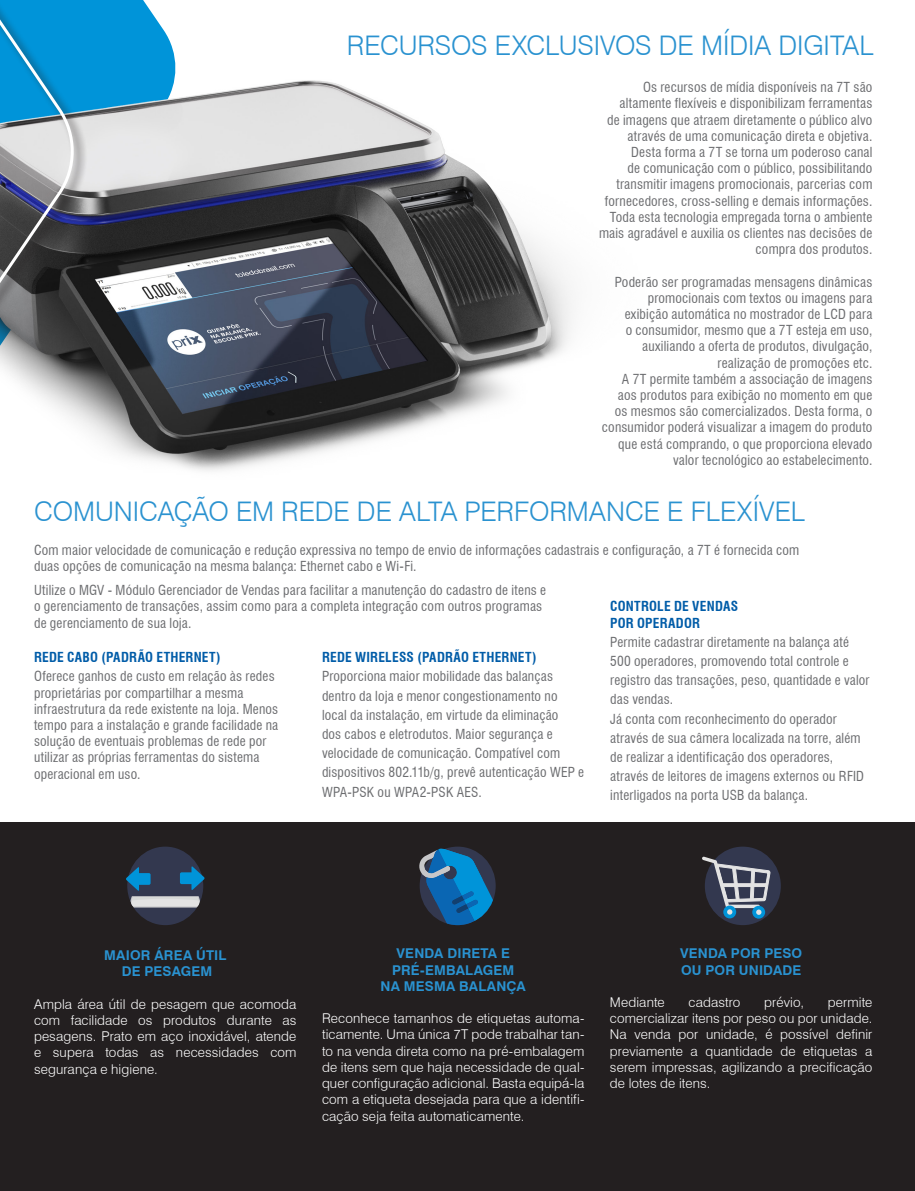
<style>
.page{position:relative;width:915px;height:1191px;background:#fff}
.page>*{position:absolute;margin:0;border:0;box-sizing:border-box;transform-origin:0 0}
.t1{font:300 27px "Swiss 721 BT";letter-spacing:-.005em;color:#2a92d0}
.t2{font:condensed 13.5px/16.2px "Swiss 721 BT";letter-spacing:.015em;color:#6c6d70}
.t3{font:300 13.5px/16.2px "Swiss 721 BT";letter-spacing:.01em;color:#fff;text-align:justify}
.SubTítulo_2{font:700 13.5px/16.2px "Swiss 721 BT";letter-spacing:.015em;color:#2a92d0;text-align:center}
.t4{font:700 condensed 13.5px "Swiss 721 BT";letter-spacing:.015em;color:#005ca8}
</style>
<div class="page">
<div style="left:0;top:823px;width:914px;height:368px;background:#231f20"></div>
<svg style="left:88px;top:0;width:85px;height:51px;background:#27a4de"></svg>
<img style="left:88px;top:51px;width:484px;height:420px">
<div style="left:0;top:0;width:88px;height:715px;background:#231f20;opacity:.75"></div>
<svg style="left:0;top:0;width:81px;height:708px"></svg>
<div style="left:127px;top:846px;width:76px;height:79px;background:#33384f;border-radius:50%"></div>
<svg style="left:126px;top:866px;width:79px;height:41px"></svg>
<svg style="left:419px;top:848px;width:76px;height:77px"></svg>
<div style="left:704px;top:846px;width:76px;height:79px;background:#33384f;border-radius:50%"></div>
<div style="left:723px;top:905px;width:13px;height:13px;background:#0094d9;border-radius:50%"></div>
<div style="left:752px;top:905px;width:12px;height:13px;background:#0094d9;border-radius:50%"></div>
<svg style="left:702px;top:856px;width:68px;height:59px"></svg>
<p class="t1" style="left:347px;top:29px;width:528px">RECURSOS EXCLUSIVOS DE MÍDIA DIGITAL</p>
<p class="t2" style="left:598px;top:79px;width:275px;text-align:right">Os recursos de mídia disponíveis na 7T são altamente flexíveis e disponibilizam ferramentas<br>de imagens que atraem diretamente o público alvo através de uma comunicação direta e objetiva.<br>Desta forma a 7T se torna um poderoso canal<br>de comunicação com o público, possibilitando transmitir imagens promocionais, parcerias com fornecedores, cross-selling e demais informações.<br>Toda esta tecnologia empregada torna o ambiente mais agradável e auxilia os clientes nas decisões de compra dos produtos.</p>
<p class="t2" style="left:614px;top:274px;width:259px;text-align:right">Poderão ser programadas mensagens dinâmicas promocionais com textos ou imagens para exibição automática no mostrador de LCD para<br>o consumidor, mesmo que a 7T esteja em uso, auxiliando a oferta de produtos, divulgação, realização de promoções etc.</p>
<p class="t2" style="left:601px;top:371px;width:272px;text-align:right">A 7T permite também a associação de imagens aos produtos para exibição no momento em que os mesmos são comercializados. Desta forma, o consumidor poderá visualizar a imagem do produto que está comprando, o que proporciona elevado valor tecnológico ao estabelecimento.</p>
<p class="t1" style="left:34px;top:495px;width:772px">COMUNICAÇÃO EM REDE DE ALTA PERFORMANCE E FLEXÍVEL</p>
<p class="t2" style="left:34px;top:542px;width:766px">Com maior velocidade de comunicação e redução expressiva no tempo de envio de informações cadastrais e configuração, a 7T é fornecida com duas opções de comunicação na mesma balança: Ethernet cabo e Wi-Fi.</p>
<p class="t2" style="left:34px;top:582px;width:513px">Utilize o MGV - Módulo Gerenciador de Vendas para facilitar a manutenção do cadastro de itens e o gerenciamento de transações, assim como para a completa integração com outros programas de gerenciamento de sua loja.</p>
<p class="t4" style="left:34px;top:649px;width:188px">REDE CABO (PADRÃO ETHERNET)</p>
<p class="t2" style="left:34px;top:668px;width:246px">Oferece ganhos de custo em relação às redes proprietárias por compartilhar a mesma infraestrutura da rede existente na loja. Menos tempo para a instalação e grande facilidade na solução de eventuais problemas de rede por utilizar as próprias ferramentas do sistema operacional em uso.</p>
<p class="t4" style="left:322px;top:649px;width:216px">REDE WIRELESS (PADRÃO ETHERNET)</p>
<p class="t2" style="left:322px;top:667px;width:263px;line-height:19.2px">Proporciona maior mobilidade das balanças dentro da loja e menor congestionamento no local da instalação, em virtude da eliminação<br>dos cabos e eletrodutos. Maior segurança e velocidade de comunicação. Compatível com dispositivos 802.11b/g, prevê autenticação WEP e WPA-PSK ou WPA2-PSK AES.</p>
<p class="t4" style="left:610px;top:598px;width:129px">CONTROLE DE VENDAS</p>
<p class="t4" style="left:610px;top:614px;width:91px">POR OPERADOR</p>
<p class="t2" style="left:610px;top:632px;width:261px;line-height:19.2px">Permite cadastrar diretamente na balança até 500 operadores, promovendo total controle e registro das transações, peso, quantidade e valor das vendas.</p>
<p class="t2" style="left:610px;top:709px;width:255px;line-height:19.2px">Já conta com reconhecimento do operador através de sua câmera localizada na torre, além de realizar a identificação dos operadores, através de leitores de imagens externos ou RFID interligados na porta USB da balança.</p>
<p class="SubTítulo_2" style="left:104px;top:947px;width:124px">MAIOR ÁREA ÚTIL</p>
<p class="SubTítulo_2" style="left:122px;top:963px;width:92px">DE PESAGEM</p>
<p class="t3" style="left:34px;top:995px;width:264px">Ampla área útil de pesagem que acomoda com facilidade os produtos durante as pesagens. Prato em aço inoxidável, atende e supera todas as necessidades com segurança e higiene.</p>
<p class="SubTítulo_2" style="left:380px;top:945px;width:147px">VENDA DIRETA E<br>PRÉ-EMBALAGEM<br>NA MESMA BALANÇA</p>
<p class="t3" style="left:322px;top:1010px;width:264px">Reconhece tamanhos de etiquetas automa&shy;ticamente. Uma única 7T pode trabalhar tan&shy;to na venda direta como na pré-embalagem de itens sem que haja necessidade de qual&shy;quer configuração adicional. Basta equipá-la com a etiqueta desejada para que a identifi&shy;cação seja feita automaticamente.</p>
<p class="SubTítulo_2" style="left:680px;top:945px;width:123px;text-align:left">VENDA POR PESO<br>OU POR UNIDADE</p>
<p class="t3" style="left:609px;top:994px;width:56px">Mediante</p>
<p class="t3" style="left:688px;top:994px;width:53px">cadastro</p>
<p class="t3" style="left:764px;top:994px;width:41px">prévio,</p>
<p class="t3" style="left:609px;top:994px;width:264px;text-indent:218px">permite comercializar itens por peso ou por unidade.<br>Na venda por unidade, é possível definir previamente a quantidade de etiquetas a serem impressas, agilizando a precificação de lotes de itens.</p>
</div>
